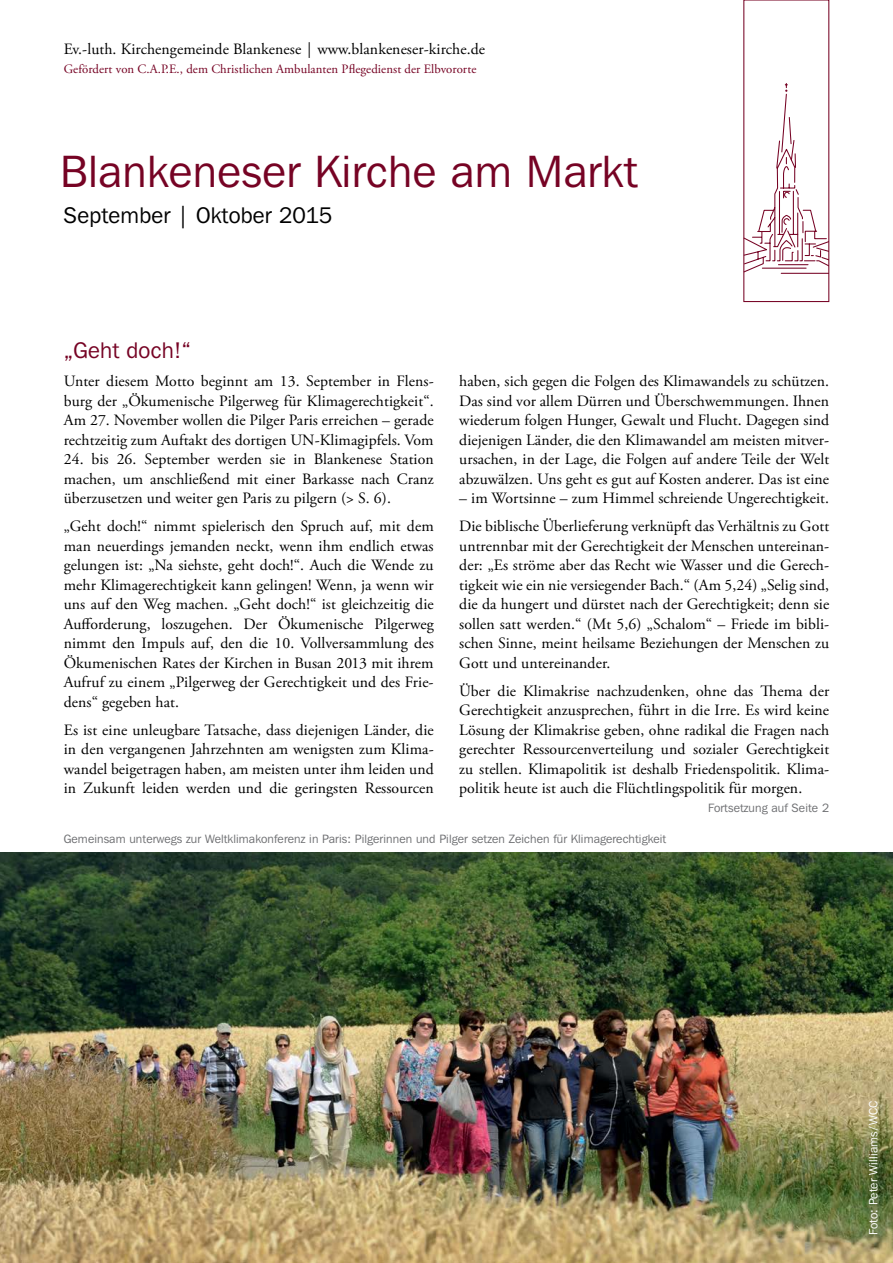
<style>
.page{position:relative;width:893px;height:1263px;background:#fff}
.page>*{position:absolute;margin:0;border:0;box-sizing:border-box;transform-origin:0 0}
.t1{font:45px "Franklin Gothic IT Cby BT";letter-spacing:.01em;color:#760324}
.t2{font:22.5px "Franklin Gothic IT Cby BT";letter-spacing:.01em;color:#000}
.t3{font:22.5px "Franklin Gothic IT Cby BT";letter-spacing:.01em;color:#760324}
.t4{font:15.75px/19.5px "Adobe Garamond Pro";letter-spacing:.005em;color:#000;text-align:justify}
.t5{font:12.75px "Adobe Garamond Pro";letter-spacing:.005em;color:#760324}
.t6{font:12px "Franklin Gothic IT Cby BT";letter-spacing:.01em;color:#6d6e71}
.t7{font:12px "Franklin Gothic IT Cby BT";letter-spacing:.01em;color:#fff}
</style>
<div class="page">
<hr style="left:781px;top:273px;width:48px;height:1px;background:#760324">
<svg style="left:745px;top:83px;width:82px;height:190px"></svg>
<img style="left:0;top:853px;width:893px;height:410px">
<p class="t4" style="left:64px;top:40px;width:423px">Ev.-luth. Kirchengemeinde Blankenese | www.blankeneser-kirche.de</p>
<p class="t5" style="left:64px;top:62px;width:414px">Gefördert von C.A.P.E., dem Christlichen Ambulanten Pflegedienst der Elbvororte</p>
<h1 class="t1" style="left:60px;top:144px;width:579px">Blankeneser Kirche am Markt</h1>
<h2 class="t2" style="left:64px;top:202px;width:270px">September | Oktober 2015</h2>
<h2 class="t3" style="left:64px;top:336px;width:129px">„Geht doch!“</h2>
<p class="t4" style="left:64px;top:372px;width:371px">Unter diesem Motto beginnt am 13. September in Flens&shy;burg der „Ökumenische Pilgerweg für Klimagerechtigkeit“.<br>Am 27. November wollen die Pilger Paris erreichen – gerade rechtzeitig zum Auftakt des dortigen UN-Klimagipfels. Vom</p>
<p class="t4" style="left:64px;top:450px;width:371px">24. bis 26. September werden sie in Blankenese Station machen, um anschließend mit einer Barkasse nach Cranz überzusetzen und weiter gen Paris zu pilgern (&gt; S. 6).</p>
<p class="t4" style="left:64px;top:517px;width:371px">„Geht doch!“ nimmt spielerisch den Spruch auf, mit dem man neuerdings jemanden neckt, wenn ihm endlich etwas gelungen ist: „Na siehste, geht doch!“. Auch die Wende zu mehr Klimagerechtigkeit kann gelingen! Wenn, ja wenn wir uns auf den Weg machen. „Geht doch!“ ist gleichzeitig die Aufforderung, loszugehen. Der Ökumenische Pilgerweg nimmt den Impuls auf, den die 10. Vollversammlung des Ökumenischen Rates der Kirchen in Busan 2013 mit ihrem Aufruf zu einem „Pilgerweg der Gerechtigkeit und des Frie&shy;dens“ gegeben hat.</p>
<p class="t4" style="left:64px;top:720px;width:371px">Es ist eine unleugbare Tatsache, dass diejenigen Länder, die in den vergangenen Jahrzehnten am wenigsten zum Klima&shy;wandel beigetragen haben, am meisten unter ihm leiden und in Zukunft leiden werden und die geringsten Ressourcen</p>
<p class="t4" style="left:459px;top:372px;width:371px">haben, sich gegen die Folgen des Klimawandels zu schützen.<br>Das sind vor allem Dürren und Überschwemmungen. Ihnen wiederum folgen Hunger, Gewalt und Flucht. Dagegen sind diejenigen Länder, die den Klimawandel am meisten mitver&shy;ursachen, in der Lage, die Folgen auf andere Teile der Welt abzuwälzen. Uns geht es gut auf Kosten anderer. Das ist eine</p>
<p class="t4" style="left:459px;top:485px;width:371px;line-height:28px">– im Wortsinne – zum Himmel schreiende Ungerechtigkeit.<br>Die biblische Überlieferung verknüpft das Verhältnis zu Gott</p>
<p class="t4" style="left:459px;top:536px;width:371px">untrennbar mit der Gerechtigkeit der Menschen untereinan&shy;der: „Es ströme aber das Recht wie Wasser und die Gerech&shy;tigkeit wie ein nie versiegender Bach.“ (Am 5,24) „Selig sind, die da hungert und dürstet nach der Gerechtigkeit; denn sie sollen satt werden.“ (Mt 5,6) „Schalom“ – Friede im bibli&shy;schen Sinne, meint heilsame Beziehungen der Menschen zu Gott und untereinander.</p>
<p class="t4" style="left:459px;top:681px;width:371px">Über die Klimakrise nachzudenken, ohne das Thema der Gerechtigkeit anzusprechen, führt in die Irre. Es wird keine Lösung der Klimakrise geben, ohne radikal die Fragen nach gerechter Ressourcenverteilung und sozialer Gerechtigkeit zu stellen. Klimapolitik ist deshalb Friedenspolitik. Klima&shy;politik heute ist auch die Flüchtlingspolitik für morgen.</p>
<p class="t6" style="left:708px;top:801px;width:123px">Fortsetzung auf Seite 2</p>
<p class="t6" style="left:64px;top:831px;width:604px">Gemeinsam unterwegs zur Weltklimakonferenz in Paris: Pilgerinnen und Pilger setzen Zeichen für Klimagerechtigkeit</p>
<p class="t7" style="left:866px;top:1235px;width:136px;rotate:-90deg">Foto: Peter Williams /WCC</p>
</div>
